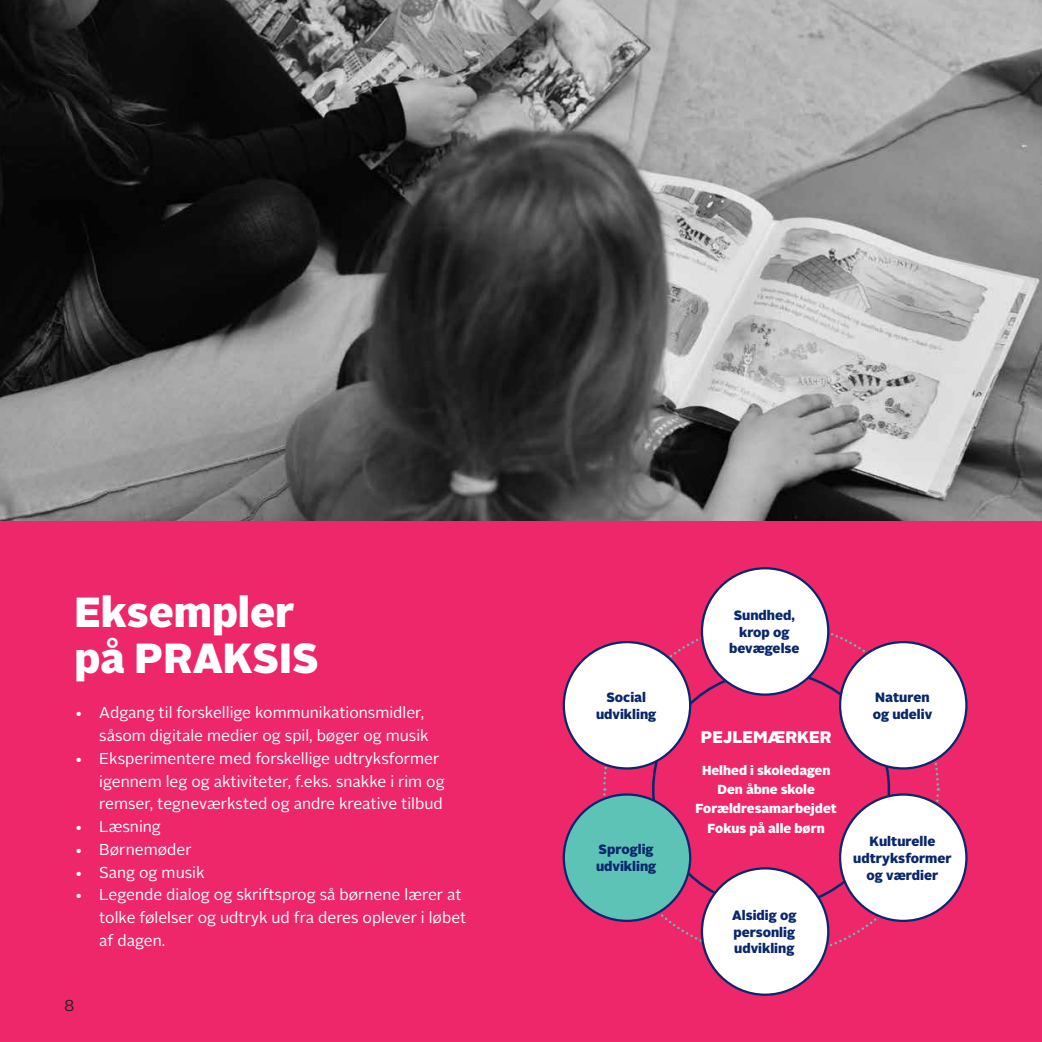
<style>
.page{position:relative;width:1042px;height:1042px;background:#fff}
.page>*{position:absolute;margin:0;border:0;box-sizing:border-box;transform-origin:0 0}
.t1{font:900 42px/45.5px "Alright Sans";color:#fff}
.t2{font:900 16.8px "Alright Sans";color:#fff}
.t3{font:15.75px/22.8px "Alright Sans";color:#fff}
.t4{font:15.75px "Alright Sans";color:#231f20}
.t5{font:900 13.47px/16.8px "Alright Sans";color:#08276c;text-align:center}
.t6{font:900 13.12px/19.2px "Alright Sans";color:#fff;text-align:center}
</style>
<div class="page">
<div style="left:0;top:521px;width:1042px;height:521px;background:#ed2769"></div>
<img style="left:0;top:0;width:1042px;height:521px">
<svg style="left:602px;top:620px;width:338px;height:338px"></svg>
<div style="left:653px;top:671px;width:236px;height:236px;background:#ed2769;border-radius:50%"></div>
<div style="left:702px;top:568px;width:126px;height:126px;background:#fff;border-radius:50%"></div>
<div style="left:702px;top:868px;width:126px;height:126px;background:#fff;border-radius:50%"></div>
<div style="left:564px;top:642px;width:126px;height:126px;background:#fff;border-radius:50%"></div>
<div style="left:840px;top:642px;width:126px;height:126px;background:#fff;border-radius:50%"></div>
<div style="left:564px;top:794px;width:126px;height:127px;background:#5cc3b6;border-radius:50%"></div>
<div style="left:840px;top:794px;width:126px;height:127px;background:#fff;border-radius:50%"></div>
<h1 class="t1" style="left:74px;top:590px;width:246px">Eksempler på PRAKSIS</h1>
<p class="t3" style="left:74px;top:702px;width:356px;text-align:right">• Adgang til forskellige kommunikationsmidler, såsom digitale medier og spil, bøger og musik</p>
<p class="t3" style="left:99px;top:747px;width:347px;text-indent:-25px">• Eksperimentere med forskellige udtryksformer igennem leg og aktiviteter, f.eks. snakke i rim og remser, tegneværksted og andre kreative tilbud</p>
<p class="t3" style="left:74px;top:815px;width:88px">• Læsning</p>
<p class="t3" style="left:74px;top:838px;width:119px">• Børnemøder</p>
<p class="t3" style="left:74px;top:861px;width:132px">• Sang og musik</p>
<p class="t3" style="left:99px;top:884px;width:369px;text-indent:-25px">• Legende dialog og skriftsprog så børnene lærer at tolke følelser og udtryk ud fra deres oplever i løbet af dagen.</p>
<p class="t4" style="left:65px;top:994px;width:11px">8</p>
<p class="t5" style="left:729px;top:606px;width:72px">Sundhed, krop og bevægelse</p>
<p class="t5" style="left:596px;top:689px;width:62px">Social udvikling</p>
<p class="t5" style="left:873px;top:689px;width:61px;text-align:left">Naturen og udeliv</p>
<p class="t2" style="left:701px;top:725px;width:132px">PEJLEMÆRKER</p>
<p class="t6" style="left:695px;top:760px;width:143px">Helhed i skoledagen<br>Den åbne skole<br>Forældresamarbejdet<br>Fokus på alle børn</p>
<p class="t5" style="left:596px;top:841px;width:62px;text-align:left">Sproglig udvikling</p>
<p class="t5" style="left:853px;top:833px;width:100px">Kulturelle udtryksformer og værdier</p>
<p class="t5" style="left:732px;top:906px;width:66px;text-align:justify">Alsidig og personlig udvikling</p>
</div>
